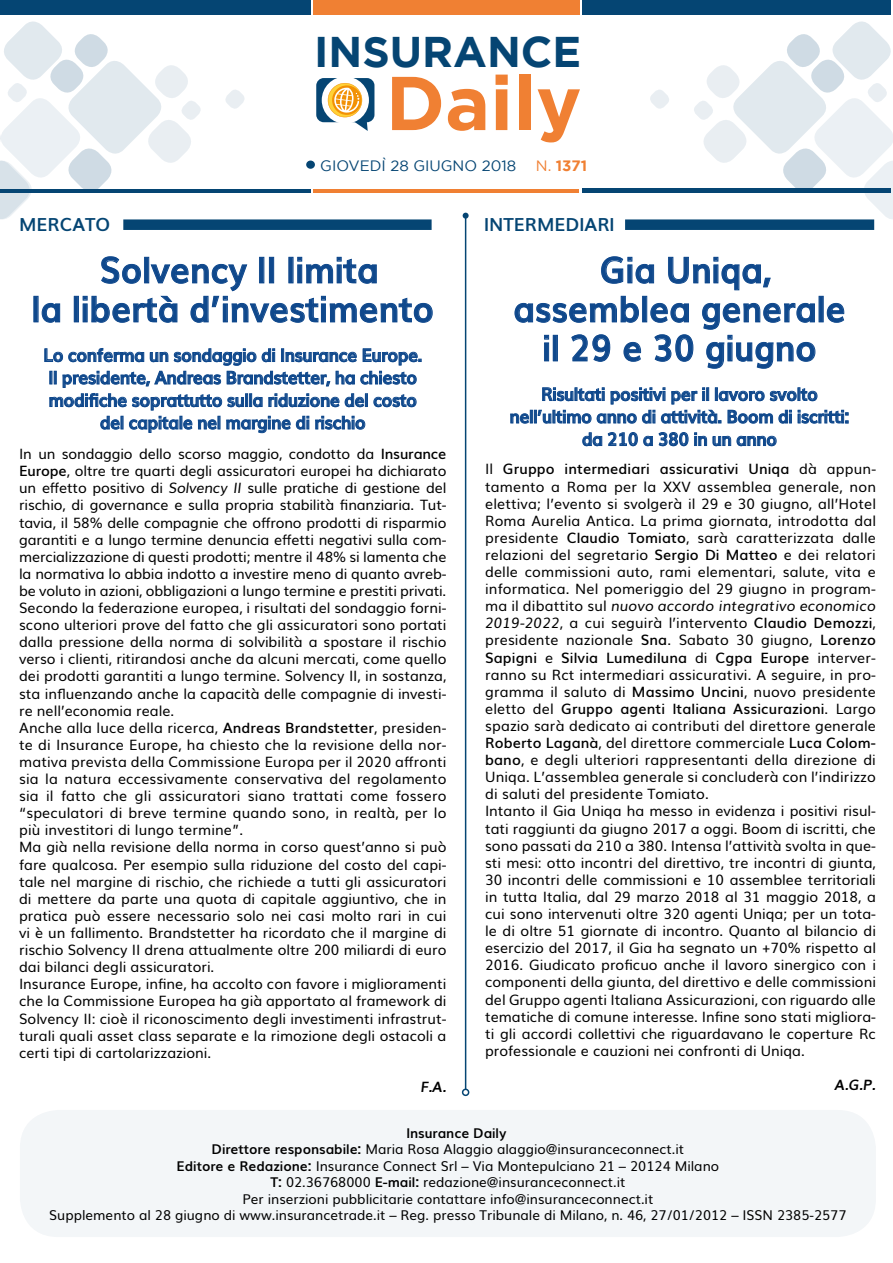
<style>
.page{position:relative;width:893px;height:1263px;background:#fff}
.page>*{position:absolute;margin:0;border:0;box-sizing:border-box;transform-origin:0 0}
.t1{font:700 76.05px "Gotham";color:#f08033}
.t2{font:700 42.9px "Gotham";color:#054573}
.t3{font:700 36px/39px "Muli";color:#0f488c;text-align:center;scale:.95 1}
.t4{font:700 18px/22.5px "Muli";letter-spacing:-.02em;color:#0f488c;text-align:center;scale:.95 1}
.t5{font:700 18px "Muli";color:#054573}
.t6{font:15px "Gotham";color:#054573}
.t7{font:700 15px "Gotham";color:#f08033}
.t8{font:14.25px/17.1px "Muli";color:#000}
.t9{font:italic 700 14.25px "Muli";color:#000}
.t10{font:13.5px "Muli";color:#000}
.t11{font:700 13.5px "Muli";color:#000}
.s1{font-weight:400}
.s2{font-weight:600}
.s3{font-style:italic}
.s4{font-weight:700}
</style>
<div class="page">
<div style="left:0;top:0;width:310px;height:15px;background:#054573"></div>
<div style="left:583px;top:0;width:308px;height:14px;background:#054573"></div>
<div style="left:313px;top:0;width:267px;height:15px;background:#f08033"></div>
<hr style="left:0;top:189px;width:310px;height:3px;background:#054573">
<hr style="left:583px;top:188px;width:308px;height:4px;background:#054573">
<hr style="left:314px;top:189px;width:265px;height:3px;background:#f08033">
<div style="left:316px;top:78px;width:58px;height:44px;background:#054573;border-radius:8px"></div>
<div style="left:322px;top:77px;width:47px;height:47px;background:#fff;border-radius:50%"></div>
<svg style="left:328px;top:83px;width:40px;height:48px"></svg>
<div style="left:306px;top:161px;width:9px;height:8px;background:#054573;border-radius:50%"></div>
<svg style="left:225px;top:90px;width:20px;height:19px"></svg>
<svg style="left:650px;top:90px;width:19px;height:19px"></svg>
<svg style="left:0;top:21px;width:203px;height:199px"></svg>
<svg style="left:691px;top:21px;width:202px;height:203px"></svg>
<div style="left:20px;top:1110px;width:856px;height:127px;background:#f3f6f8;border-radius:38px"></div>
<svg style="left:41px;top:303px;width:19px;height:20px"></svg>
<div style="left:74px;top:296px;width:5px;height:26px;border:1px solid #0f488c"></div>
<svg style="left:83px;top:256px;width:350px;height:67px"></svg>
<svg style="left:45px;top:348px;width:376px;height:62px"></svg>
<svg style="left:100px;top:416px;width:23px;height:14px"></svg>
<svg style="left:129px;top:416px;width:63px;height:17px"></svg>
<svg style="left:198px;top:416px;width:22px;height:14px"></svg>
<svg style="left:226px;top:416px;width:83px;height:17px"></svg>
<svg style="left:315px;top:416px;width:50px;height:14px"></svg>
<svg style="left:601px;top:256px;width:53px;height:28px"></svg>
<svg style="left:668px;top:257px;width:103px;height:34px"></svg>
<svg style="left:514px;top:296px;width:125px;height:27px"></svg>
<div style="left:642px;top:296px;width:5px;height:26px;border:1px solid #0f488c"></div>
<svg style="left:650px;top:303px;width:39px;height:20px"></svg>
<svg style="left:827px;top:303px;width:17px;height:20px"></svg>
<svg style="left:544px;top:335px;width:5px;height:4px"></svg>
<div style="left:544px;top:342px;width:5px;height:19px;border:1px solid #0f488c"></div>
<div style="left:553px;top:335px;width:5px;height:26px;border:1px solid #0f488c"></div>
<svg style="left:571px;top:334px;width:39px;height:28px"></svg>
<svg style="left:623px;top:342px;width:18px;height:20px"></svg>
<svg style="left:654px;top:334px;width:40px;height:28px"></svg>
<svg style="left:702px;top:303px;width:114px;height:66px"></svg>
<svg style="left:542px;top:387px;width:62px;height:14px"></svg>
<svg style="left:610px;top:387px;width:55px;height:17px"></svg>
<svg style="left:671px;top:387px;width:34px;height:17px"></svg>
<div style="left:706px;top:387px;width:3px;height:14px;border:1px solid #0f488c"></div>
<div style="left:715px;top:387px;width:3px;height:14px;border:1px solid #0f488c"></div>
<svg style="left:719px;top:391px;width:45px;height:10px"></svg>
<svg style="left:770px;top:387px;width:47px;height:14px"></svg>
<svg style="left:510px;top:410px;width:81px;height:14px"></svg>
<svg style="left:597px;top:410px;width:58px;height:14px"></svg>
<svg style="left:661px;top:410px;width:60px;height:14px"></svg>
<svg style="left:728px;top:410px;width:64px;height:14px"></svg>
<svg style="left:798px;top:410px;width:50px;height:14px"></svg>
<svg style="left:582px;top:432px;width:20px;height:14px"></svg>
<svg style="left:608px;top:432px;width:45px;height:14px"></svg>
<svg style="left:659px;top:432px;width:29px;height:14px"></svg>
<svg style="left:694px;top:432px;width:13px;height:14px"></svg>
<svg style="left:713px;top:436px;width:18px;height:10px"></svg>
<svg style="left:737px;top:436px;width:39px;height:10px"></svg>
<div style="left:123px;top:219px;width:309px;height:11px;background:#054573"></div>
<div style="left:625px;top:219px;width:249px;height:11px;background:#054573"></div>
<hr style="left:465px;top:216px;width:1px;height:873px;background:#054573">
<svg style="left:463px;top:213px;width:6px;height:6px"></svg>
<div style="left:462px;top:1088px;width:7px;height:8px;border:2px solid #054573;border-radius:50%"></div>
<h2 class="t2" style="left:314px;top:27px;width:269px">INSURANCE</h2>
<h1 class="t1" style="left:386px;top:59px;width:197px">Daily</h1>
<p class="t6" style="left:320px;top:157px;width:197px">GIOVEDÌ 28 GIUGNO 2018</p>
<p class="t7" style="left:536px;top:157px;width:53px"><span class="s1">N.</span> 1371</p>
<p class="t5" style="left:19px;top:210px;width:93px">MERCATO</p>
<p class="t5" style="left:484px;top:210px;width:132px">INTERMEDIARI</p>
<h3 class="t3" style="left:32px;top:248px;width:425px">Solvency II limita<br>la libertà d’investimento</h3>
<p class="t4" style="left:43px;top:343px;width:400px">Lo conferma un sondaggio di Insurance Europe.<br>Il presidente, Andreas Brandstetter, ha chiesto modifiche soprattutto sulla riduzione del costo del capitale nel margine di rischio</p>
<p class="t8" style="left:19px;top:444px;width:429px">In un sondaggio dello scorso maggio, condotto da <span class="s2">Insurance Europe</span>, oltre tre quarti degli assicuratori europei ha dichiarato un effetto positivo di <span class="s3">Solvency II</span> sulle pratiche di gestione del rischio, di governance e sulla propria stabilità finanziaria. Tut&shy;tavia, il 58% delle compagnie che offrono prodotti di risparmio garantiti e a lungo termine denuncia effetti negativi sulla com&shy;mercializzazione di questi prodotti; mentre il 48% si lamenta che la normativa lo abbia indotto a investire meno di quanto avreb&shy;be voluto in azioni, obbligazioni a lungo termine e prestiti privati.<br>Secondo la federazione europea, i risultati del sondaggio forni&shy;scono ulteriori prove del fatto che gli assicuratori sono portati dalla pressione della norma di solvibilità a spostare il rischio verso i clienti, ritirandosi anche da alcuni mercati, come quello dei prodotti garantiti a lungo termine. Solvency II, in sostanza, sta influenzando anche la capacità delle compagnie di investi&shy;re nell’economia reale.<br>Anche alla luce della ricerca, <span class="s2">Andreas Brandstetter</span>, presiden&shy;te di Insurance Europe, ha chiesto che la revisione della nor&shy;mativa prevista della Commissione Europa per il 2020 affronti sia la natura eccessivamente conservativa del regolamento sia il fatto che gli assicuratori siano trattati come fossero “speculatori di breve termine quando sono, in realtà, per lo più investitori di lungo termine”.<br>Ma già nella revisione della norma in corso quest’anno si può fare qualcosa. Per esempio sulla riduzione del costo del capi&shy;tale nel margine di rischio, che richiede a tutti gli assicuratori di mettere da parte una quota di capitale aggiuntivo, che in pratica può essere necessario solo nei casi molto rari in cui vi è un fallimento. Brandstetter ha ricordato che il margine di rischio Solvency II drena attualmente oltre 200 miliardi di euro dai bilanci degli assicuratori.<br>Insurance Europe, infine, ha accolto con favore i miglioramenti che la Commissione Europea ha già apportato al framework di Solvency II: cioè il riconoscimento degli investimenti infrastrut&shy;turali quali asset class separate e la rimozione degli ostacoli a certi tipi di cartolarizzazioni.</p>
<p class="t9" style="left:421px;top:1075px;width:27px">F.A.</p>
<h3 class="t3" style="left:513px;top:248px;width:351px">Gia Uniqa, assemblea generale il 29 e 30 giugno</h3>
<p class="t4" style="left:510px;top:382px;width:359px">Risultati positivi per il lavoro svolto nell’ultimo anno di attività. Boom di iscritti: da 210 a 380 in un anno</p>
<p class="t8" style="left:485px;top:460px;width:392px">Il <span class="s2">Gruppo intermediari assicurativi Uniqa</span> dà appun&shy;tamento a Roma per la XXV assemblea generale, non elettiva; l’evento si svolgerà il 29 e 30 giugno, all’Hotel Roma Aurelia Antica. La prima giornata, introdotta dal presidente <span class="s2">Claudio Tomiato</span>, sarà caratterizzata dalle relazioni del segretario <span class="s2">Sergio Di Matteo</span> e dei relatori delle commissioni auto, rami elementari, salute, vita e informatica. Nel pomeriggio del 29 giugno in program&shy;ma il dibattito sul <span class="s3">nuovo accordo integrativo economico 2019-2022</span>, a cui seguirà l’intervento <span class="s2">Claudio Demozzi</span>, presidente nazionale <span class="s2">Sna</span>. Sabato 30 giugno, <span class="s2">Lorenzo Sapigni</span> e <span class="s2">Silvia Lumediluna</span> di <span class="s2">Cgpa Europe</span> interver&shy;ranno su Rct intermediari assicurativi. A seguire, in pro&shy;gramma il saluto di <span class="s2">Massimo Uncini</span>, nuovo presidente eletto del <span class="s2">Gruppo agenti Italiana Assicurazioni</span>. Largo spazio sarà dedicato ai contributi del direttore generale <span class="s2">Roberto Laganà</span>, del direttore commerciale <span class="s2">Luca Colom&shy;bano</span>, e degli ulteriori rappresentanti della direzione di Uniqa. L’assemblea generale si concluderà con l’indirizzo di saluti del presidente Tomiato.<br>Intanto il Gia Uniqa ha messo in evidenza i positivi risul&shy;tati raggiunti da giugno 2017 a oggi. Boom di iscritti, che sono passati da 210 a 380. Intensa l’attività svolta in que&shy;sti mesi: otto incontri del direttivo, tre incontri di giunta, 30 incontri delle commissioni e 10 assemblee territoriali in tutta Italia, dal 29 marzo 2018 al 31 maggio 2018, a cui sono intervenuti oltre 320 agenti Uniqa; per un tota&shy;le di oltre 51 giornate di incontro. Quanto al bilancio di esercizio del 2017, il Gia ha segnato un +70% rispetto al 2016. Giudicato proficuo anche il lavoro sinergico con i componenti della giunta, del direttivo e delle commissioni del Gruppo agenti Italiana Assicurazioni, con riguardo alle tematiche di comune interesse. Infine sono stati migliora&shy;ti gli accordi collettivi che riguardavano le coperture Rc professionale e cauzioni nei confronti di Uniqa.</p>
<p class="t9" style="left:835px;top:1073px;width:43px">A.G.P.</p>
<p class="t11" style="left:406px;top:1122px;width:102px">Insurance Daily</p>
<p class="t10" style="left:212px;top:1138px;width:474px"><span class="s4">Direttore responsabile:</span> Maria Rosa Alaggio alaggio@insuranceconnect.it</p>
<p class="t10" style="left:177px;top:1155px;width:544px"><span class="s4">Editore e Redazione:</span> Insurance Connect Srl – Via Montepulciano 21 – 20124 Milano</p>
<p class="t10" style="left:270px;top:1171px;width:356px"><span class="s4">T:</span> 02.36768000 <span class="s4">E-mail:</span> redazione@insuranceconnect.it</p>
<p class="t10" style="left:242px;top:1188px;width:412px">Per inserzioni pubblicitarie contattare info@insuranceconnect.it</p>
<p class="t10" style="left:49px;top:1204px;width:799px">Supplemento al 28 giugno di www.insurancetrade.it – Reg. presso Tribunale di Milano, n. 46, 27/01/2012 – ISSN 2385-2577</p>
</div>
